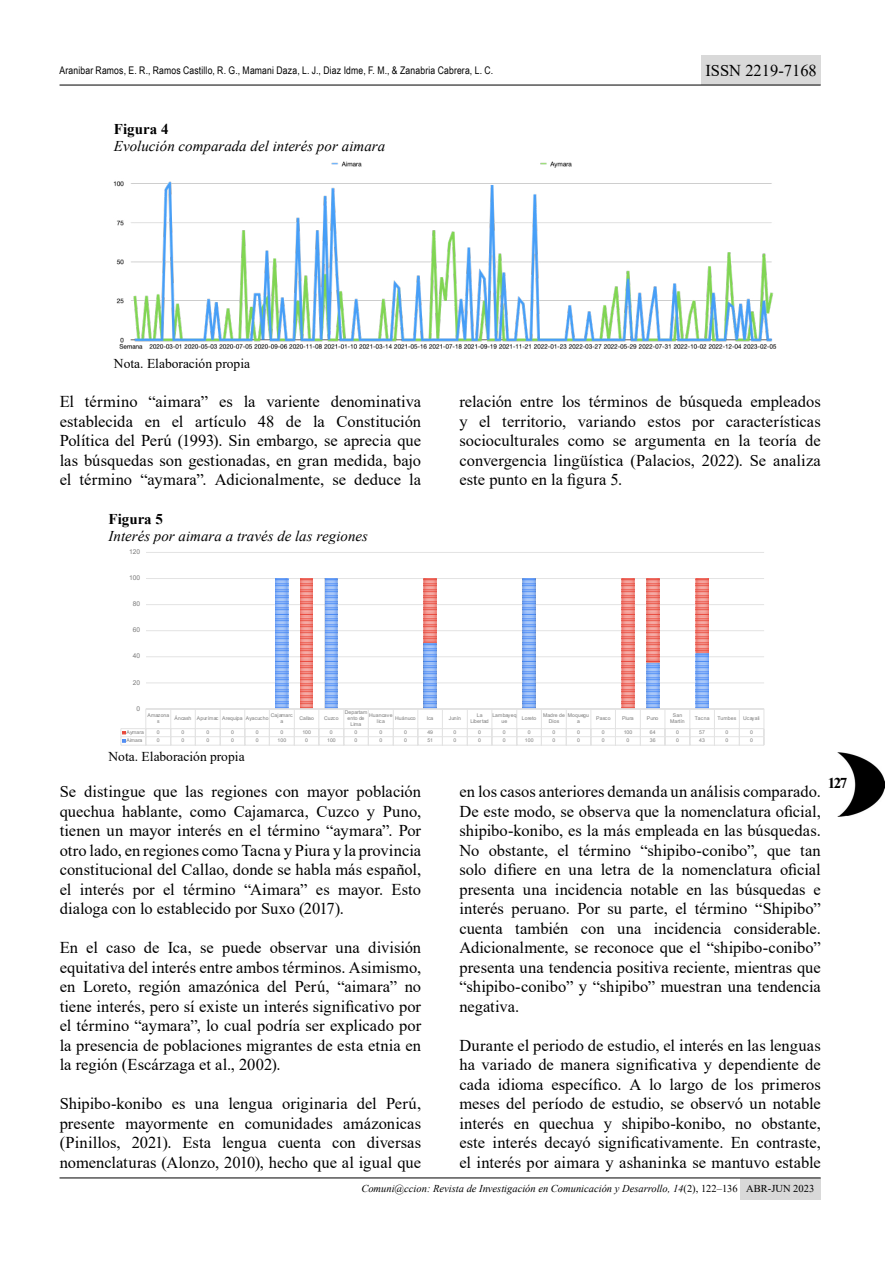
<style>
.page{position:relative;width:893px;height:1263px;background:#fff}
.page>*{position:absolute;margin:0;border:0;box-sizing:border-box;transform-origin:0 0}
.t1{font:16.5px/19.5px "Times New Roman";color:#000;text-align:justify}
.t2{font:italic 15px/17.2px "Times New Roman";color:#000}
.t3{font:700 15px "Times New Roman";color:#000}
.t4{font:13.5px "Times New Roman";color:#000}
.t5{font:10.5px "Arial Narrow";letter-spacing:.015em;color:#000}
.t6{font:italic 10.5px "Times New Roman";color:#000}
.t7{font:6.6px "Arial";color:#7b7b7b}
.t8{font:5.1px/5.8px "Arial";letter-spacing:.015em;color:#7b7b7b;text-align:center}
.s1{font-weight:700;font-style:normal}
.s2{font-style:normal}
</style>
<div class="page">
<img style="left:838px;top:753px;width:46px;height:63px">
<div style="left:702px;top:55px;width:119px;height:30px;background:#d9d9d9"></div>
<hr style="left:60px;top:85px;width:761px;height:1px;background:#000">
<div style="left:740px;top:1178px;width:81px;height:21px;background:#d9d9d9"></div>
<hr style="left:60px;top:1177px;width:761px;height:1px;background:#000">
<img style="left:114px;top:161px;width:663px;height:188px">
<hr style="left:146px;top:683px;width:618px;height:1px;background:#e3e3e3">
<hr style="left:146px;top:656px;width:618px;height:1px;background:#e3e3e3">
<hr style="left:146px;top:630px;width:618px;height:1px;background:#e3e3e3">
<hr style="left:146px;top:604px;width:618px;height:1px;background:#e3e3e3">
<hr style="left:146px;top:578px;width:618px;height:1px;background:#e3e3e3">
<hr style="left:146px;top:552px;width:618px;height:1px;background:#e3e3e3">
<hr style="left:146px;top:708px;width:618px;height:1px;background:#e3e3e3">
<hr style="left:121px;top:728px;width:643px;height:1px;background:#e3e3e3">
<hr style="left:121px;top:736px;width:643px;height:1px;background:#e3e3e3">
<hr style="left:121px;top:745px;width:643px;height:1px;background:#e3e3e3">
<svg style="left:146px;top:709px;width:1px;height:36px"></svg>
<svg style="left:170px;top:709px;width:1px;height:36px"></svg>
<svg style="left:195px;top:709px;width:1px;height:36px"></svg>
<svg style="left:220px;top:709px;width:1px;height:36px"></svg>
<svg style="left:244px;top:709px;width:2px;height:36px"></svg>
<svg style="left:269px;top:709px;width:1px;height:36px"></svg>
<svg style="left:276px;top:578px;width:432px;height:167px"></svg>
<svg style="left:714px;top:709px;width:1px;height:36px"></svg>
<svg style="left:739px;top:709px;width:1px;height:36px"></svg>
<svg style="left:764px;top:709px;width:1px;height:36px"></svg>
<svg style="left:121px;top:729px;width:5px;height:16px"></svg>
<p class="t5" style="left:60px;top:63px;width:435px">Aranibar Ramos, E. R., Ramos Castillo, R. G., Mamani Daza, L. J., Diaz Idme, F. M., &amp; Zanabria Cabrera, L. C.</p>
<p class="t2" style="left:114px;top:120px;width:273px"><span class="s1">Figura 4<br></span>Evolución comparada del interés por aimara</p>
<p class="t1" style="left:705px;top:60px;width:113px">ISSN 2219-7168</p>
<p class="t4" style="left:114px;top:354px;width:138px">Nota. Elaboración propia</p>
<p class="t1" style="left:60px;top:392px;width:363px">El término “aimara” es la variente denominativa establecida en el artículo 48 de la Constitución Política del Perú (1993). Sin embargo, se aprecia que las búsquedas son gestionadas, en gran medida, bajo el término “aymara”. Adicionalmente, se deduce la</p>
<p class="t1" style="left:459px;top:392px;width:363px">relación entre los términos de búsqueda empleados y el territorio, variando estos por características socioculturales como se argumenta en la teoría de convergencia lingüística (Palacios, 2022). Se analiza este punto en la figura 5.</p>
<p class="t2" style="left:109px;top:510px;width:261px"><span class="s1">Figura 5<br></span>Interés por aimara a través de las regiones</p>
<p class="t7" style="left:129px;top:547px;width:12px">120</p>
<p class="t7" style="left:129px;top:573px;width:12px">100</p>
<p class="t7" style="left:133px;top:599px;width:9px">80</p>
<p class="t7" style="left:133px;top:625px;width:9px">60</p>
<p class="t7" style="left:133px;top:652px;width:9px">40</p>
<p class="t7" style="left:133px;top:678px;width:9px">20</p>
<p class="t7" style="left:137px;top:704px;width:5px">0</p>
<p class="t8" style="left:147px;top:712px;width:23px">Amazona s</p>
<p class="t8" style="left:174px;top:715px;width:96px">Áncash Apurímac Arequipa Ayacucho</p>
<p class="t8" style="left:271px;top:712px;width:23px">Cajamarc a</p>
<p class="t8" style="left:299px;top:715px;width:16px">Callao</p>
<p class="t8" style="left:324px;top:715px;width:16px">Cuzco</p>
<p class="t8" style="left:345px;top:709px;width:24px">Departam ento de<br>Lima</p>
<p class="t8" style="left:369px;top:712px;width:25px">Huancave lica</p>
<p class="t8" style="left:395px;top:715px;width:22px">Huánuco</p>
<p class="t8" style="left:427px;top:715px;width:8px">Ica</p>
<p class="t8" style="left:449px;top:715px;width:14px">Junín</p>
<p class="t8" style="left:470px;top:712px;width:20px">La<br>Libertad</p>
<p class="t8" style="left:492px;top:712px;width:26px">Lambayeq ue</p>
<p class="t8" style="left:522px;top:715px;width:16px">Loreto</p>
<p class="t8" style="left:543px;top:712px;width:23px">Madre de<br>Dios</p>
<p class="t8" style="left:568px;top:712px;width:23px">Moquegu a</p>
<p class="t8" style="left:596px;top:715px;width:16px">Pasco</p>
<p class="t8" style="left:622px;top:715px;width:13px">Piura</p>
<p class="t8" style="left:647px;top:715px;width:13px">Puno</p>
<p class="t8" style="left:670px;top:712px;width:16px">San<br>Martín</p>
<p class="t8" style="left:695px;top:715px;width:16px">Tacna</p>
<p class="t8" style="left:718px;top:715px;width:20px">Tumbes</p>
<p class="t8" style="left:743px;top:715px;width:18px">Ucayali</p>
<p class="t8" style="left:126px;top:729px;width:19px">Aymara</p>
<p class="t8" style="left:157px;top:729px;width:4px">0</p>
<p class="t8" style="left:182px;top:729px;width:4px">0</p>
<p class="t8" style="left:206px;top:729px;width:4px">0</p>
<p class="t8" style="left:231px;top:729px;width:4px">0</p>
<p class="t8" style="left:256px;top:729px;width:4px">0</p>
<p class="t8" style="left:280px;top:729px;width:4px">0</p>
<p class="t8" style="left:302px;top:729px;width:10px">100</p>
<p class="t8" style="left:330px;top:729px;width:4px">0</p>
<p class="t8" style="left:355px;top:729px;width:4px">0</p>
<p class="t8" style="left:379px;top:729px;width:4px">0</p>
<p class="t8" style="left:404px;top:729px;width:4px">0</p>
<p class="t8" style="left:427px;top:729px;width:7px">49</p>
<p class="t8" style="left:453px;top:729px;width:4px">0</p>
<p class="t8" style="left:478px;top:729px;width:4px">0</p>
<p class="t8" style="left:503px;top:729px;width:4px">0</p>
<p class="t8" style="left:528px;top:729px;width:4px">0</p>
<p class="t8" style="left:552px;top:729px;width:4px">0</p>
<p class="t8" style="left:577px;top:729px;width:4px">0</p>
<p class="t8" style="left:602px;top:729px;width:4px">0</p>
<p class="t8" style="left:624px;top:729px;width:10px">100</p>
<p class="t8" style="left:650px;top:729px;width:7px">64</p>
<p class="t8" style="left:676px;top:729px;width:4px">0</p>
<p class="t8" style="left:699px;top:729px;width:7px">57</p>
<p class="t8" style="left:725px;top:729px;width:4px">0</p>
<p class="t8" style="left:750px;top:729px;width:4px">0</p>
<p class="t8" style="left:126px;top:737px;width:18px">Aimara</p>
<p class="t8" style="left:157px;top:737px;width:4px">0</p>
<p class="t8" style="left:182px;top:737px;width:4px">0</p>
<p class="t8" style="left:206px;top:737px;width:4px">0</p>
<p class="t8" style="left:231px;top:737px;width:4px">0</p>
<p class="t8" style="left:256px;top:737px;width:4px">0</p>
<p class="t8" style="left:278px;top:737px;width:10px">100</p>
<p class="t8" style="left:305px;top:737px;width:4px">0</p>
<p class="t8" style="left:327px;top:737px;width:10px">100</p>
<p class="t8" style="left:355px;top:737px;width:4px">0</p>
<p class="t8" style="left:379px;top:737px;width:4px">0</p>
<p class="t8" style="left:404px;top:737px;width:4px">0</p>
<p class="t8" style="left:427px;top:737px;width:7px">51</p>
<p class="t8" style="left:453px;top:737px;width:4px">0</p>
<p class="t8" style="left:478px;top:737px;width:4px">0</p>
<p class="t8" style="left:503px;top:737px;width:4px">0</p>
<p class="t8" style="left:525px;top:737px;width:10px">100</p>
<p class="t8" style="left:552px;top:737px;width:4px">0</p>
<p class="t8" style="left:577px;top:737px;width:4px">0</p>
<p class="t8" style="left:602px;top:737px;width:4px">0</p>
<p class="t8" style="left:627px;top:737px;width:4px">0</p>
<p class="t8" style="left:650px;top:737px;width:7px">36</p>
<p class="t8" style="left:676px;top:737px;width:4px">0</p>
<p class="t8" style="left:699px;top:737px;width:7px">43</p>
<p class="t8" style="left:725px;top:737px;width:4px">0</p>
<p class="t8" style="left:750px;top:737px;width:4px">0</p>
<p class="t4" style="left:109px;top:747px;width:138px">Nota. Elaboración propia</p>
<p class="t1" style="left:60px;top:782px;width:363px">Se distingue que las regiones con mayor población quechua hablante, como Cajamarca, Cuzco y Puno, tienen un mayor interés en el término “aymara”. Por otro lado, en regiones como Tacna y Piura y la provincia constitucional del Callao, donde se habla más español, el interés por el término “Aimara” es mayor. Esto dialoga con lo establecido por Suxo (2017).</p>
<p class="t1" style="left:60px;top:938px;width:363px">En el caso de Ica, se puede observar una división equitativa del interés entre ambos términos. Asimismo, en Loreto, región amazónica del Perú, “aimara” no tiene interés, pero sí existe un interés significativo por el término “aymara”, lo cual podría ser explicado por la presencia de poblaciones migrantes de esta etnia en la región (Escárzaga et al., 2002).</p>
<p class="t1" style="left:60px;top:1094px;width:363px">Shipibo-konibo es una lengua originaria del Perú, presente mayormente en comunidades amázonicas (Pinillos, 2021). Esta lengua cuenta con diversas nomenclaturas (Alonzo, 2010), hecho que al igual que</p>
<p class="t1" style="left:459px;top:782px;width:363px">en los casos anteriores demanda un análisis comparado.<br>De este modo, se observa que la nomenclatura oficial, shipibo-konibo, es la más empleada en las búsquedas.<br>No obstante, el término “shipibo-conibo”, que tan solo difiere en una letra de la nomenclatura oficial presenta una incidencia notable en las búsquedas e interés peruano. Por su parte, el término “Shipibo” cuenta también con una incidencia considerable.<br>Adicionalmente, se reconoce que el “shipibo-conibo” presenta una tendencia positiva reciente, mientras que “shipibo-conibo” y “shipibo” muestran una tendencia negativa.</p>
<p class="t1" style="left:459px;top:1035px;width:363px">Durante el periodo de estudio, el interés en las lenguas ha variado de manera significativa y dependiente de cada idioma específico. A lo largo de los primeros meses del período de estudio, se observó un notable interés en quechua y shipibo-konibo, no obstante, este interés decayó significativamente. En contraste, el interés por aimara y ashaninka se mantuvo estable</p>
<p class="t6" style="left:361px;top:1181px;width:454px">Comuni@ccion: Revista de Investigación en Comunicación y Desarrollo, 14<span class="s2">(2), 122–136 ABR-JUN 2023</span></p>
<p class="t3" style="left:828px;top:772px;width:21px">127</p>
</div>
